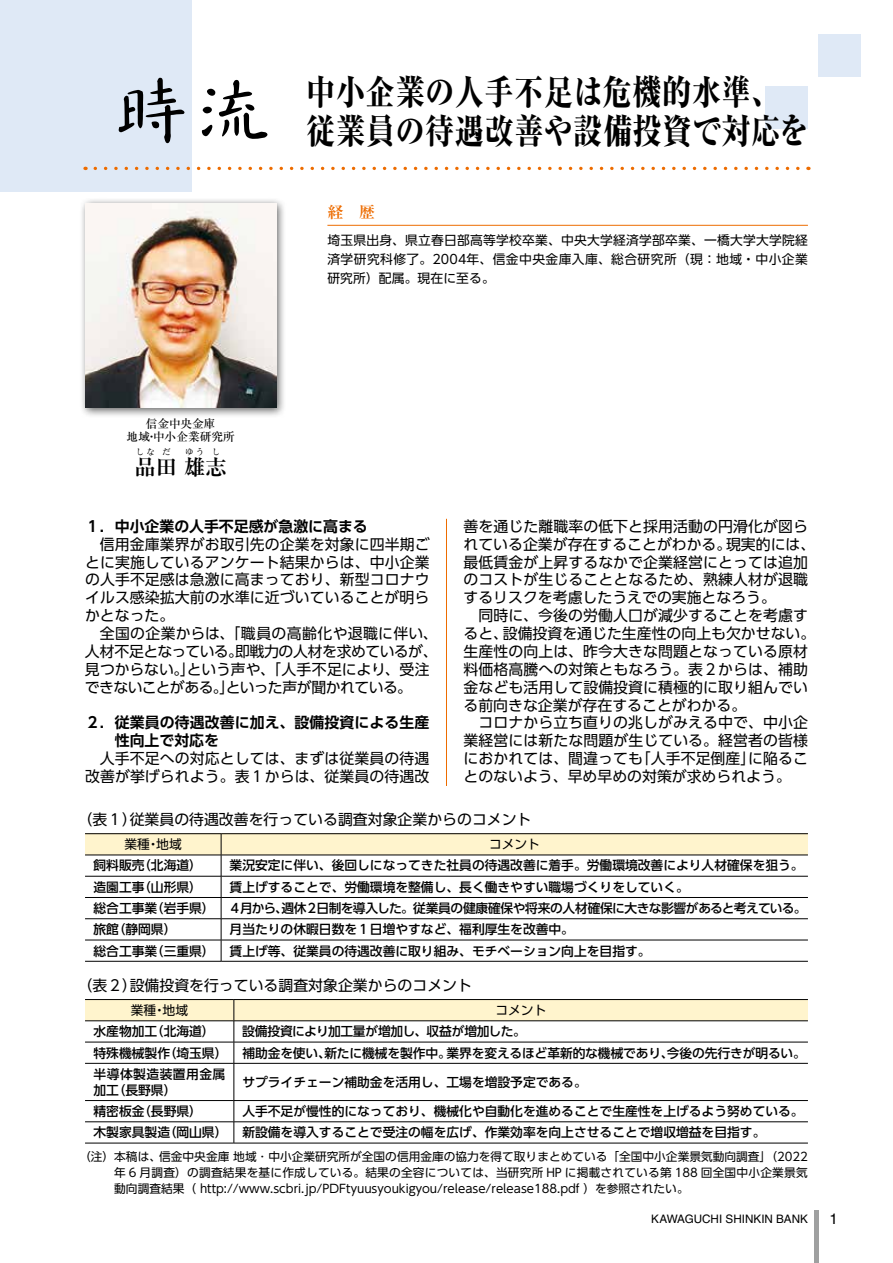
<style>
.page{position:relative;width:893px;height:1263px;background:#fff}
.page>*{position:absolute;margin:0;border:0;box-sizing:border-box;transform-origin:0 0}
.t1{font:800 35.1px/39.3px "Ryumin Pr 5";letter-spacing:.025em;color:#000;scale:.83 1}
.t2{font:700 21.3px "Ryumin Pr 5";color:#000}
.t3{font:700 15.9px "Ryumin Pr 5";color:#ed6c00}
.t4{font:14.85px/17.9px "UD Shin Go Pro";letter-spacing:.005em;color:#000;text-align:justify}
.t5{font:14.85px/17.9px "UD Shin Go Pro";letter-spacing:-.02em;color:#000}
.t6{font:700 14.85px/17.9px "UD Shin Go Pro De";color:#000}
.t7{font:14.85px "Helvetica LT Std";color:#000}
.t8{font:500 12.75px/21.3px "UD Shin Go Pro";color:#000}
.t9{font:12.75px/19.2px "UD Shin Go Pro";letter-spacing:.02em;color:#000;text-align:justify}
.t10{font:11.7px/15.9px "UD Shin Go Pro";color:#000;text-align:justify}
.t11{font:11.7px "Helvetica LT Std";color:#000}
.t12{font:500 11.7px/13.8px "Ryumin Pr 5";color:#000;text-align:center}
.t13{font:700 8.55px "Ryumin Pr 5";color:#000}
</style>
<div class="page">
<div style="left:818px;top:34px;width:42px;height:43px;background:#dfe9f6"></div>
<div style="left:765px;top:87px;width:43px;height:42px;background:#dfe9f6"></div>
<div style="left:0;top:0;width:191px;height:191px;background:#dfe9f6"></div>
<hr style="left:446px;top:519px;width:1px;height:659px;background:#ed6c00">
<svg style="left:95px;top:167px;width:714px;height:3px"></svg>
<hr style="left:327px;top:225px;width:481px;height:1px;background:#ed6c00">
<div style="left:79px;top:198px;width:208px;height:220px;background:#000;opacity:.6"></div>
<img style="left:85px;top:204px;width:191px;height:204px">
<div style="left:434px;top:787px;width:25px;height:391px;background:#fff"></div>
<div style="left:85px;top:834px;width:136px;height:21px;background:#fff4cd"></div>
<div style="left:221px;top:834px;width:587px;height:21px;background:#fff4cd"></div>
<svg style="left:85px;top:856px;width:723px;height:105px"></svg>
<hr style="left:85px;top:833px;width:136px;height:1px;background:#000">
<hr style="left:221px;top:833px;width:587px;height:1px;background:#000">
<hr style="left:85px;top:855px;width:136px;height:1px;background:#000">
<hr style="left:221px;top:855px;width:587px;height:1px;background:#000">
<hr style="left:85px;top:876px;width:136px;height:1px;background:#000">
<hr style="left:221px;top:876px;width:587px;height:1px;background:#000">
<hr style="left:85px;top:897px;width:136px;height:1px;background:#000">
<hr style="left:221px;top:897px;width:587px;height:1px;background:#000">
<hr style="left:85px;top:918px;width:136px;height:1px;background:#000">
<hr style="left:221px;top:918px;width:587px;height:1px;background:#000">
<hr style="left:85px;top:940px;width:136px;height:1px;background:#000">
<hr style="left:221px;top:940px;width:587px;height:1px;background:#000">
<svg style="left:221px;top:834px;width:1px;height:127px"></svg>
<hr style="left:85px;top:961px;width:136px;height:1px;background:#000">
<hr style="left:221px;top:961px;width:587px;height:1px;background:#000">
<div style="left:85px;top:999px;width:149px;height:22px;background:#fff4cd"></div>
<div style="left:234px;top:999px;width:574px;height:22px;background:#fff4cd"></div>
<svg style="left:85px;top:1021px;width:723px;height:122px"></svg>
<hr style="left:85px;top:999px;width:149px;height:1px;background:#000">
<hr style="left:234px;top:999px;width:574px;height:1px;background:#000">
<hr style="left:85px;top:1020px;width:149px;height:1px;background:#000">
<hr style="left:234px;top:1020px;width:574px;height:1px;background:#000">
<hr style="left:85px;top:1042px;width:149px;height:1px;background:#000">
<hr style="left:234px;top:1042px;width:574px;height:1px;background:#000">
<svg style="left:234px;top:1000px;width:1px;height:63px"></svg>
<hr style="left:85px;top:1063px;width:149px;height:1px;background:#000">
<hr style="left:234px;top:1063px;width:574px;height:1px;background:#000">
<hr style="left:234px;top:1063px;width:1px;height:37px;background:#000">
<hr style="left:85px;top:1100px;width:149px;height:1px;background:#000">
<hr style="left:234px;top:1100px;width:574px;height:1px;background:#000">
<hr style="left:85px;top:1121px;width:149px;height:1px;background:#000">
<hr style="left:234px;top:1121px;width:574px;height:1px;background:#000">
<svg style="left:234px;top:1101px;width:1px;height:42px"></svg>
<hr style="left:85px;top:1143px;width:149px;height:1px;background:#000">
<hr style="left:234px;top:1143px;width:574px;height:1px;background:#000">
<div style="left:814px;top:1210px;width:5px;height:53px;background:#9fa0a0"></div>
<h1 class="t1" style="left:114px;top:70px;width:838px;text-indent:192px">中小企業の人手不足は危機的水準、<sup>時流</sup> 従業員の待遇改善や設備投資で対応を</h1>
<p class="t12" style="left:127px;top:415px;width:110px">信金中央金庫<br>地域・中小企業研究所</p>
<p class="t13" style="left:136px;top:445px;width:21px">しな</p>
<p class="t13" style="left:162px;top:445px;width:10px">だ</p>
<p class="t13" style="left:185px;top:445px;width:21px">ゆう</p>
<p class="t13" style="left:212px;top:445px;width:10px">し</p>
<h2 class="t2" style="left:135px;top:450px;width:94px">品田雄志</h2>
<p class="t3" style="left:327px;top:200px;width:49px">経　歴</p>
<p class="t9" style="left:327px;top:230px;width:482px">埼玉県出身、県立春日部高等学校卒業、中央大学経済学部卒業、一橋大学大学院経済学研究科修了。2004年、信金中央金庫入庫、総合研究所（現：地域・中小企業研究所）配属。現在に至る。</p>
<p class="t6" style="left:85px;top:517px;width:284px">１．中小企業の人手不足感が急激に高まる</p>
<p class="t4" style="left:85px;top:535px;width:346px;text-indent:15px">信用金庫業界がお取引先の企業を対象に四半期ごとに実施しているアンケート結果からは、中小企業の人手不足感は急激に高まっており、新型コロナウイルス感染拡大前の水準に近づいていることが明らかとなった。</p>
<p class="t5" style="left:85px;top:624px;width:354px;text-indent:15px">全国の企業からは、「職員の高齢化や退職に伴い、人材不足となっている。即戦力の人材を求めているが、見つからない。」という声や、「人手不足により、受注できないことがある。」といった声が聞かれている。</p>
<p class="t6" style="left:115px;top:713px;width:316px;text-indent:-30px">２．従業員の待遇改善に加え、設備投資による生産性向上で対応を</p>
<p class="t4" style="left:85px;top:749px;width:346px;text-align:right">人手不足への対応としては、まずは従業員の待遇改善が挙げられよう。表１からは、従業員の待遇改</p>
<p class="t4" style="left:463px;top:517px;width:353px;text-align:left">善を通じた離職率の低下と採用活動の円滑化が図られている企業が存在することがわかる。現実的には、最低賃金が上昇するなかで企業経営にとっては追加のコストが生じることとなるため、熟練人材が退職するリスクを考慮したうえでの実施となろう。</p>
<p class="t4" style="left:463px;top:606px;width:353px;text-align:left;text-indent:15px">同時に、今後の労働人口が減少することを考慮すると、設備投資を通じた生産性の向上も欠かせない。生産性の向上は、昨今大きな問題となっている原材料価格高騰への対策ともなろう。表２からは、補助金なども活用して設備投資に積極的に取り組んでいる前向きな企業が存在することがわかる。</p>
<p class="t4" style="left:463px;top:713px;width:346px;text-indent:15px">コロナから立ち直りの兆しがみえる中で、中小企業経営には新たな問題が生じている。経営者の皆様におかれては、間違っても「人手不足倒産」に陥ることのないよう、早め早めの対策が求められよう。</p>
<p class="t4" style="left:78px;top:810px;width:455px">（表１）従業員の待遇改善を行っている調査対象企業からのコメント</p>
<p class="t9" style="left:124px;top:834px;width:59px">業種・地域</p>
<p class="t9" style="left:489px;top:834px;width:53px">コメント</p>
<p class="t8" style="left:94px;top:854px;width:110px">飼料販売（北海道）</p>
<p class="t8" style="left:230px;top:854px;width:576px">業況安定に伴い、後回しになってきた社員の待遇改善に着手。労働環境改善により人材確保を狙う。</p>
<p class="t8" style="left:94px;top:876px;width:110px">造園工事（山形県）</p>
<p class="t8" style="left:94px;top:876px;width:714px;text-indent:136px">賃上げすることで、労働環境を整備し、長く働きやすい職場づくりをしていく。<br>総合工事業（岩手県） ４月から、週休２日制を導入した。従業員の健康確保や将来の人材確保に大きな影響があると考えている。旅館（静岡県）</p>
<p class="t8" style="left:94px;top:918px;width:559px;text-indent:136px">月当たりの休暇日数を１日増やすなど、福利厚生を改善中。<br>総合工事業（三重県） 賃上げ等、従業員の待遇改善に取り組み、モチベーション向上を目指す。</p>
<p class="t4" style="left:78px;top:976px;width:396px">（表２）設備投資を行っている調査対象企業からのコメント</p>
<p class="t9" style="left:131px;top:1000px;width:59px">業種・地域</p>
<p class="t9" style="left:495px;top:1000px;width:53px">コメント</p>
<p class="t8" style="left:94px;top:1020px;width:123px">水産物加工（北海道）</p>
<p class="t8" style="left:94px;top:1020px;width:714px;text-indent:149px">設備投資により加工量が増加し、収益が増加した。<br>特殊機械製作（埼玉県） 補助金を使い、新たに機械を製作中。業界を変えるほど革新的な機械であり、今後の先行きが明るい。半導体製造装置用金属</p>
<p class="t8" style="left:94px;top:1079px;width:84px">加工（長野県）</p>
<p class="t8" style="left:242px;top:1071px;width:346px">サプライチェーン補助金を活用し、工場を増設予定である。</p>
<p class="t8" style="left:94px;top:1100px;width:712px;text-indent:149px">人手不足が慢性的になっており、機械化や自動化を進めることで生産性を上げるよう努めている。木製家具製造（岡山県） 新設備を導入することで受注の幅を広げ、作業効率を向上させることで増収増益を目指す。</p>
<p class="t8" style="left:94px;top:1100px;width:110px">精密板金（長野県）</p>
<p class="t10" style="left:114px;top:1148px;width:695px;text-indent:-35px">（注）本稿は、信金中央金庫 地域･中小企業研究所が全国の信用金庫の協力を得て取りまとめている「全国中小企業景気動向調査」（2022年 6 月調査）の調査結果を基に作成している。結果の全容については、当研究所 HP に掲載されている第 188 回全国中小企業景気動向調査結果（ http://www.scbri.jp/PDFtyuusyoukigyou/release/release188.pdf ）を参照されたい。</p>
<p class="t11" style="left:651px;top:1212px;width:158px">KAWAGUCHI SHINKIN BANK</p>
<p class="t7" style="left:829px;top:1210px;width:10px">1</p>
</div>
